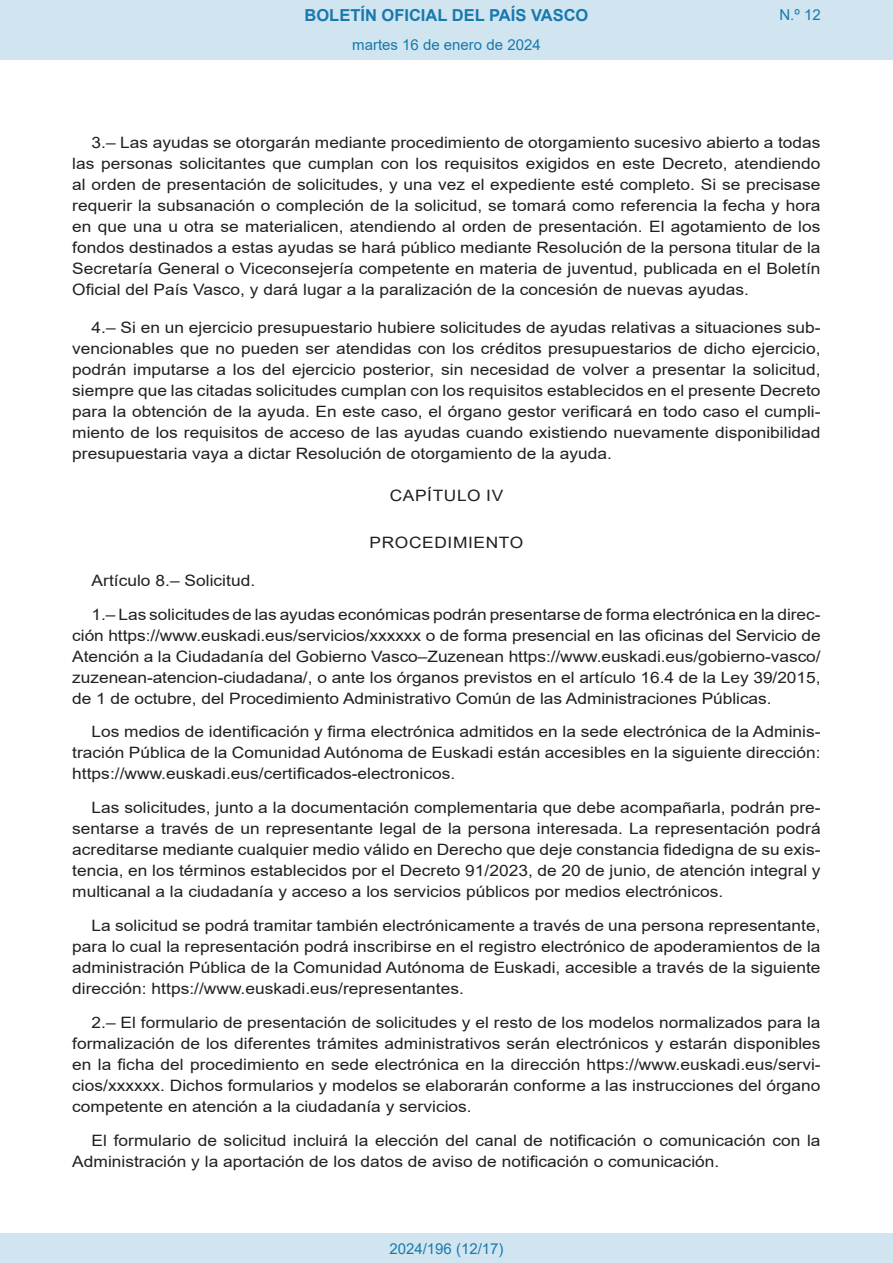
<style>
.page{position:relative;width:893px;height:1263px;background:#fff}
.page>*{position:absolute;margin:0;border:0;box-sizing:border-box;transform-origin:0 0}
.t1{font:700 16.5px "Arial";color:#1879ad}
.BOPVDetalle{font:15.6px/21px "Arial";color:#231f20;text-align:justify;scale:1.11 1}
.BOPVClave{font:15.6px "Arial";letter-spacing:.035em;color:#231f20;scale:1.11 1}
.Paginacion_Centro{font:15px "Arial";color:#1879ad}
</style>
<div class="page">
<div style="left:0;top:0;width:893px;height:60px;background:#d0e5f0"></div>
<div style="left:0;top:1233px;width:893px;height:30px;background:#d0e5f0"></div>
<p class="t1" style="left:305px;top:3px;width:285px">BOLETÍN OFICIAL DEL PAÍS VASCO</p>
<p class="Paginacion_Centro" style="left:352px;top:35px;width:190px">martes 16 de enero de 2024</p>
<p class="Paginacion_Centro" style="left:779px;top:5px;width:43px">N.º 12</p>
<p class="BOPVDetalle" style="left:72px;top:132px;width:676px;text-indent:19px">3.– Las ayudas se otorgarán mediante procedimiento de otorgamiento sucesivo abierto a todas las personas solicitantes que cumplan con los requisitos exigidos en este Decreto, atendiendo al orden de presentación de solicitudes, y una vez el expediente esté completo. Si se precisase requerir la subsanación o compleción de la solicitud, se tomará como referencia la fecha y hora en que una u otra se materialicen, atendiendo al orden de presentación. El agotamiento de los fondos destinados a estas ayudas se hará público mediante Resolución de la persona titular de la Secretaría General o Viceconsejería competente en materia de juventud, publicada en el Boletín Oficial del País Vasco, y dará lugar a la paralización de la concesión de nuevas ayudas.</p>
<p class="BOPVDetalle" style="left:72px;top:317px;width:676px;text-indent:19px">4.– Si en un ejercicio presupuestario hubiere solicitudes de ayudas relativas a situaciones sub&shy;vencionables que no pueden ser atendidas con los créditos presupuestarios de dicho ejercicio, podrán imputarse a los del ejercicio posterior, sin necesidad de volver a presentar la solicitud, siempre que las citadas solicitudes cumplan con los requisitos establecidos en el presente Decreto para la obtención de la ayuda. En este caso, el órgano gestor verificará en todo caso el cumpli&shy;miento de los requisitos de acceso de las ayudas cuando existiendo nuevamente disponibilidad presupuestaria vaya a dictar Resolución de otorgamiento de la ayuda.</p>
<p class="BOPVClave" style="left:390px;top:485px;width:104px">CAPÍTULO IV</p>
<p class="BOPVClave" style="left:370px;top:532px;width:140px">PROCEDIMIENTO</p>
<p class="BOPVDetalle" style="left:92px;top:570px;width:149px">Artículo 8.– Solicitud.</p>
<p class="BOPVDetalle" style="left:72px;top:604px;width:676px;text-indent:19px">1.– Las solicitudes de las ayudas económicas podrán presentarse de forma electrónica en la direc&shy;ción https://www.euskadi.eus/servicios/xxxxxx o de forma presencial en las oficinas del Servicio de Atención a la Ciudadanía del Gobierno Vasco–Zuzenean https://www.euskadi.eus/gobierno-vasco/ zuzenean-atencion-ciudadana/, o ante los órganos previstos en el artículo 16.4 de la Ley 39/2015, de 1 de octubre, del Procedimiento Administrativo Común de las Administraciones Públicas.</p>
<p class="BOPVDetalle" style="left:72px;top:721px;width:676px;text-indent:19px">Los medios de identificación y firma electrónica admitidos en la sede electrónica de la Adminis&shy;tración Pública de la Comunidad Autónoma de Euskadi están accesibles en la siguiente dirección: https://www.euskadi.eus/certificados-electronicos.</p>
<p class="BOPVDetalle" style="left:72px;top:797px;width:676px;text-indent:19px">Las solicitudes, junto a la documentación complementaria que debe acompañarla, podrán pre&shy;sentarse a través de un representante legal de la persona interesada. La representación podrá acreditarse mediante cualquier medio válido en Derecho que deje constancia fidedigna de su exis&shy;tencia, en los términos establecidos por el Decreto 91/2023, de 20 de junio, de atención integral y multicanal a la ciudadanía y acceso a los servicios públicos por medios electrónicos.</p>
<p class="BOPVDetalle" style="left:72px;top:915px;width:676px;text-indent:19px">La solicitud se podrá tramitar también electrónicamente a través de una persona representante, para lo cual la representación podrá inscribirse en el registro electrónico de apoderamientos de la administración Pública de la Comunidad Autónoma de Euskadi, accesible a través de la siguiente dirección: https://www.euskadi.eus/representantes.</p>
<p class="BOPVDetalle" style="left:72px;top:1012px;width:676px;text-indent:19px">2.– El formulario de presentación de solicitudes y el resto de los modelos normalizados para la formalización de los diferentes trámites administrativos serán electrónicos y estarán disponibles en la ficha del procedimiento en sede electrónica en la dirección https://www.euskadi.eus/servi&shy;cios/xxxxxx. Dichos formularios y modelos se elaborarán conforme a las instrucciones del órgano competente en atención a la ciudadanía y servicios.</p>
<p class="BOPVDetalle" style="left:72px;top:1129px;width:676px;text-indent:19px">El formulario de solicitud incluirá la elección del canal de notificación o comunicación con la<br>Administración y la aportación de los datos de aviso de notificación o comunicación.</p>
<p class="Paginacion_Centro" style="left:389px;top:1238px;width:116px">2024/196 (12/17)</p>
</div>
